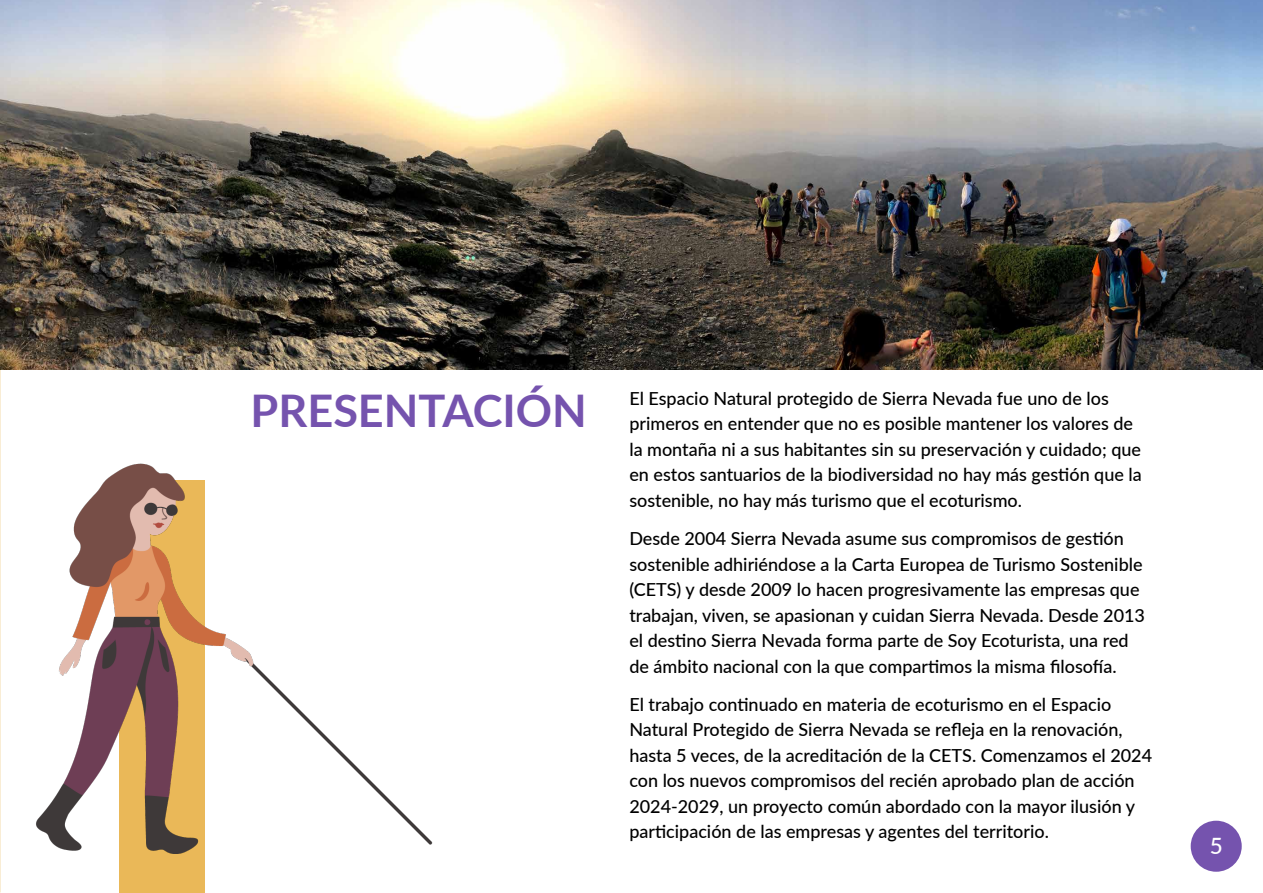
<style>
.page{position:relative;width:1263px;height:893px;background:#fff}
.page>*{position:absolute;margin:0;border:0;box-sizing:border-box;transform-origin:0 0}
.t1{font:700 45px "Lato";color:#7553ae}
.t2{font:500 22.5px "Lato";color:#fff}
.t3{font:500 18px/25.5px "Lato";color:#000}
</style>
<div class="page">
<div style="left:119px;top:480px;width:85px;height:413px;background:#eab858"></div>
<div style="left:1191px;top:821px;width:51px;height:51px;background:#7553ae;border-radius:50%"></div>
<img style="left:0;top:0;width:1263px;height:369px">
<img style="left:36px;top:463px;width:397px;height:409px">
<h1 class="t1" style="left:251px;top:377px;width:338px">PRESENTACIÓN</h1>
<p class="t3" style="left:629px;top:385px;width:514px">El Espacio Natural protegido de Sierra Nevada fue uno de los primeros en entender que no es posible mantener los valores de la montaña ni a sus habitantes sin su preservación y cuidado; que en estos santuarios de la biodiversidad no hay más gestión que la sostenible, no hay más turismo que el ecoturismo.</p>
<p class="t3" style="left:629px;top:525px;width:517px">Desde 2004 Sierra Nevada asume sus compromisos de gestión sostenible adhiriéndose a la Carta Europea de Turismo Sostenible (CETS) y desde 2009 lo hacen progresivamente las empresas que trabajan, viven, se apasionan y cuidan Sierra Nevada. Desde 2013 el destino Sierra Nevada forma parte de Soy Ecoturista, una red de ámbito nacional con la que compartimos la misma filosofía.</p>
<p class="t3" style="left:629px;top:691px;width:524px">El trabajo continuado en materia de ecoturismo en el Espacio Natural Protegido de Sierra Nevada se refleja en la renovación, hasta 5 veces, de la acreditación de la CETS. Comenzamos el 2024 con los nuevos compromisos del recién aprobado plan de acción 2024-2029, un proyecto común abordado con la mayor ilusión y participación de las empresas y agentes del territorio.</p>
<p class="t2" style="left:1210px;top:829px;width:15px">5</p>
</div>
